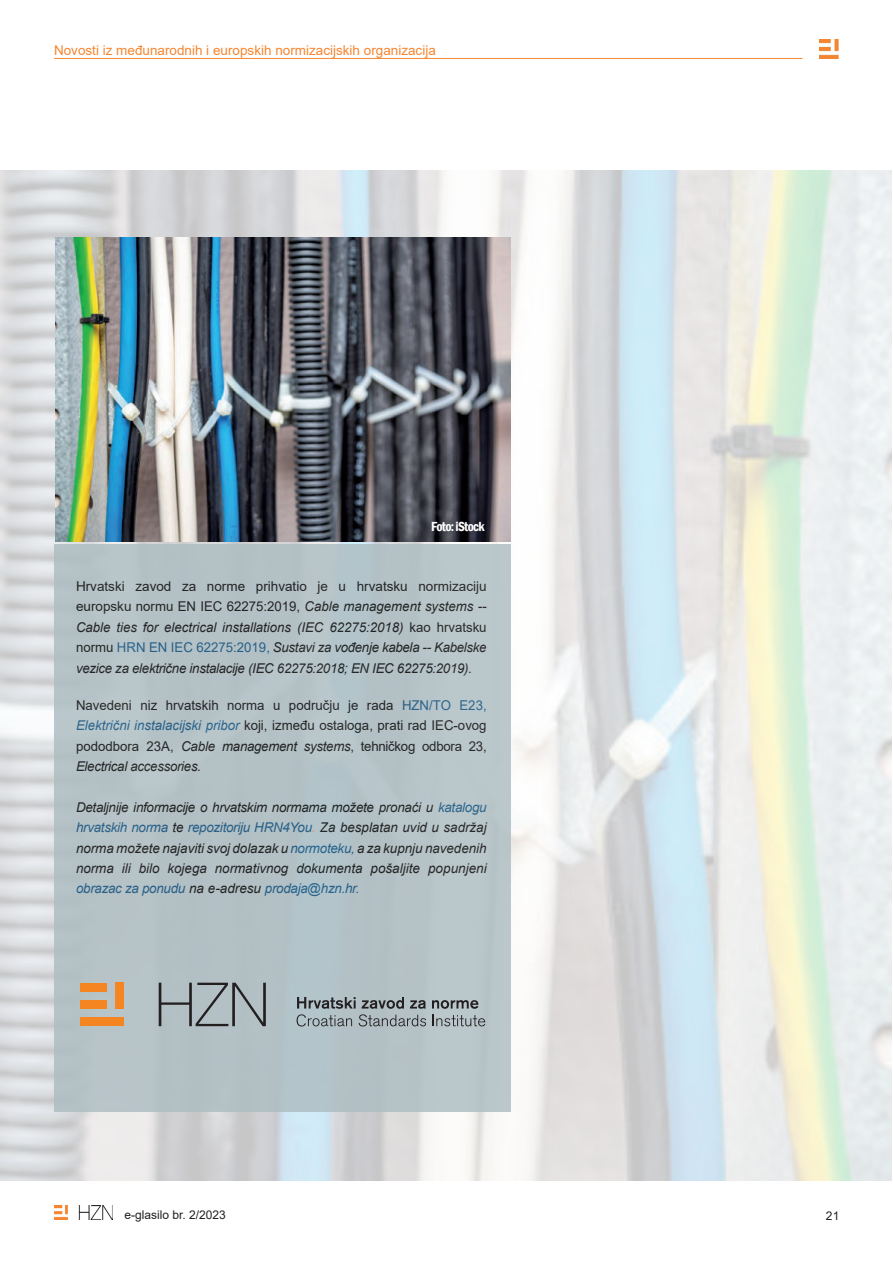
<style>
.page{position:relative;width:893px;height:1263px;background:#fff}
.page>*{position:absolute;margin:0;border:0;box-sizing:border-box;transform-origin:0 0}
.t1{font:italic 13.5px/20.4px "Arial";letter-spacing:-.02em;color:#000;text-align:justify}
.t2{font:13.5px/20.4px "Arial";color:#000;text-align:justify}
.t3{font:13.5px "Arial";color:#f58631}
.t4{font:600 condensed 13.5px "Franklin Gothic";letter-spacing:-.05em;color:#fff}
.t5{font:12px "Arial";color:#231f20}
.s1{font-style:normal;font-size:13.65px}
.s2{font-style:normal}
.s3{font-style:normal;color:#054877}
.s4{color:#054877}
.s5{font-style:italic;color:#054877}
.s6{font-style:italic}
.s7{color:#f47f3d}
</style>
<div class="page">
<img style="left:819px;top:40px;width:19px;height:19px">
<img style="left:55px;top:1206px;width:57px;height:13px">
<hr style="left:54px;top:58px;width:748px;height:1px;background:#f58630">
<img style="left:0;top:170px;width:892px;height:1011px">
<div style="left:55px;top:544px;width:456px;height:567px;background:#b4c2c7"></div>
<img style="left:55px;top:238px;width:455px;height:303px">
<div style="left:80px;top:1017px;width:44px;height:9px;background:#f58520"></div>
<div style="left:115px;top:983px;width:9px;height:26px;background:#f58520"></div>
<div style="left:80px;top:983px;width:26px;height:8px;background:#f58520"></div>
<div style="left:80px;top:1000px;width:26px;height:9px;background:#f58520"></div>
<svg style="left:159px;top:983px;width:107px;height:43px"></svg>
<svg style="left:432px;top:1000px;width:46px;height:9px"></svg>
<svg style="left:297px;top:997px;width:129px;height:29px"></svg>
<svg style="left:433px;top:1015px;width:52px;height:11px"></svg>
<p class="t3" style="left:54px;top:40px;width:383px">Novosti iz međunarodnih i europskih normizacijskih organizacija</p>
<p class="t4" style="left:431px;top:518px;width:55px">Foto: iStock</p>
<p class="t1" style="left:76px;top:576px;width:412px"><span class="s1">H</span><span class="s2">rvatski zavod za norme prihvatio je u hrvatsku normizaciju europsku normu EN IEC 62275:2019,</span> Cable management systems -- Cable ties for electrical installations (IEC 62275:2018) <span class="s2">kao hrvatsku normu</span> <span class="s3">HRN EN IEC 62275:2019,</span> Sustavi za vođenje kabela -- Kabelske vezice za električne instalacije (IEC 62275:2018; EN IEC 62275:2019).</p>
<p class="t2" style="left:76px;top:695px;width:412px">Navedeni niz hrvatskih norma u području je rada <span class="s4">HZN/TO E23, </span><span class="s5">Električni instalacijski pribor</span> koji, između ostaloga, prati rad IEC-ovog pododbora 23A, <span class="s6">Cable management systems</span>, tehničkog odbora 23, <span class="s6">Electrical accessories.</span></p>
<p class="t1" style="left:76px;top:797px;width:412px">Detaljnije informacije o hrvatskim normama možete pronaći u <span class="s4">katalogu hrvatskih norma</span> te <span class="s4">repozitoriju HRN4You</span><span class="s7">.</span> Za besplatan uvid u sadržaj norma možete najaviti svoj dolazak u <span class="s4">normoteku,</span> a za kupnju navedenih norma ili bilo kojega normativnog dokumenta pošaljite popunjeni <span class="s4">obrazac za ponudu</span> na e-adresu <span class="s4">prodaja@hzn.hr.</span></p>
<p class="t5" style="left:125px;top:1206px;width:103px">e-glasilo br. 2/2023</p>
<p class="t5" style="left:826px;top:1207px;width:15px">21</p>
</div>
